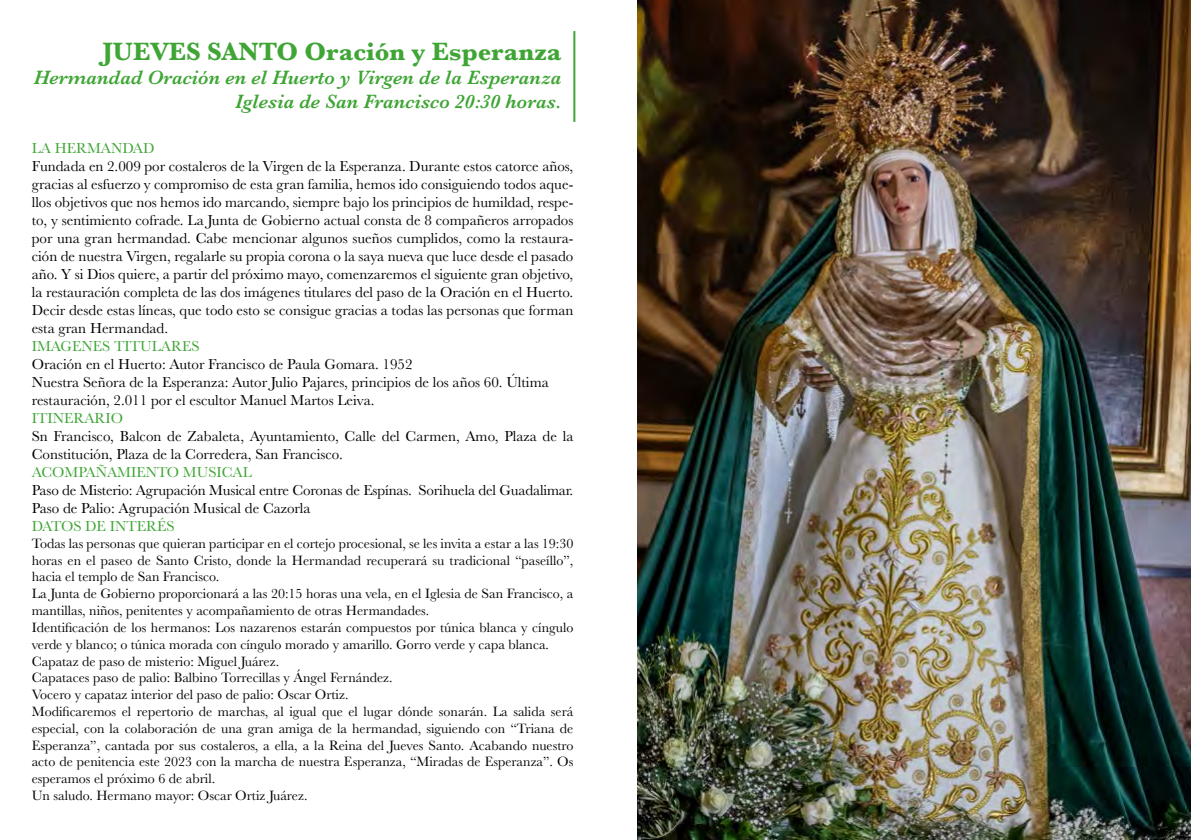
<style>
.page{position:relative;width:1191px;height:840px;background:#fff}
.page>*{position:absolute;margin:0;border:0;box-sizing:border-box;transform-origin:0 0}
.t1{font:700 26px "Baskerville";color:#3fa535}
.t2{font:italic 600 20px/24px "Baskerville";color:#3fa535;text-align:right}
.t3{font:15px/18px "Baskerville";color:#000}
.t4{font:15px "Baskerville";color:#3fa535}
.t5{font:14px/16.8px "Baskerville";color:#000}
</style>
<div class="page">
<img style="left:637px;top:0;width:554px;height:839px">
<hr style="left:573px;top:31px;width:2px;height:91px;background:#3fa535">
<h1 class="t1" style="left:103px;top:33px;width:460px">JUEVES SANTO Oración y Esperanza</h1>
<h2 class="t2" style="left:34px;top:66px;width:529px">Hermandad Oración en el Huerto y Virgen de la Esperanza<br>Iglesia de San Francisco 20:30 horas.</h2>
<p class="t4" style="left:32px;top:138px;width:124px">LA HERMANDAD</p>
<p class="t3" style="left:32px;top:157px;width:543px;text-align:justify">Fundada en 2.009 por costaleros de la Virgen de la Esperanza. Durante estos catorce años, gracias al esfuerzo y compromiso de esta gran familia, hemos ido consiguiendo todos aque&shy;llos objetivos que nos hemos ido marcando, siempre bajo los principios de humildad, respe&shy;to, y sentimiento cofrade. La Junta de Gobierno actual consta de 8 compañeros arropados por una gran hermandad. Cabe mencionar algunos sueños cumplidos, como la restaura&shy;ción de nuestra Virgen, regalarle su propia corona o la saya nueva que luce desde el pasado año. Y si Dios quiere, a partir del próximo mayo, comenzaremos el siguiente gran objetivo, la restauración completa de las dos imágenes titulares del paso de la Oración en el Huerto.<br>Decir desde estas líneas, que todo esto se consigue gracias a todas las personas que forman esta gran Hermandad.</p>
<p class="t4" style="left:32px;top:336px;width:169px">IMAGENES TITULARES</p>
<p class="t3" style="left:32px;top:355px;width:518px">Oración en el Huerto: Autor Francisco de Paula Gomara. 1952<br>Nuestra Señora de la Esperanza: Autor Julio Pajares, principios de los años 60. Última restauración, 2.011 por el escultor Manuel Martos Leiva.</p>
<p class="t4" style="left:32px;top:408px;width:93px">ITINERARIO</p>
<p class="t3" style="left:32px;top:427px;width:543px">Sn Francisco, Balcon de Zabaleta, Ayuntamiento, Calle del Carmen, Amo, Plaza de la<br>Constitución, Plaza de la Corredera, San Francisco.</p>
<p class="t4" style="left:32px;top:462px;width:222px">ACOMPAÑAMIENTO MUSICAL</p>
<p class="t3" style="left:32px;top:481px;width:543px">Paso de Misterio: Agrupación Musical entre Coronas de Espínas. Sorihuela del Guadalimar.<br>Paso de Palio: Agrupación Musical de Cazorla</p>
<p class="t4" style="left:32px;top:516px;width:144px">DATOS DE INTERÉS</p>
<p class="t5" style="left:32px;top:534px;width:543px">Todas las personas que quieran participar en el cortejo procesional, se les invita a estar a las 19:30 horas en el paseo de Santo Cristo, donde la Hermandad recuperará su tradicional “paseíllo”, hacia el templo de San Francisco.<br>La Junta de Gobierno proporcionará a las 20:15 horas una vela, en el Iglesia de San Francisco, a mantillas, niños, penitentes y acompañamiento de otras Hermandades.<br>Identificación de los hermanos: Los nazarenos estarán compuestos por túnica blanca y cíngulo verde y blanco; o túnica morada con cíngulo morado y amarillo. Gorro verde y capa blanca.<br>Capataz de paso de misterio: Miguel Juárez.<br>Capataces paso de palio: Balbino Torrecillas y Ángel Fernández.<br>Vocero y capataz interior del paso de palio: Oscar Ortiz.<br>Modificaremos el repertorio de marchas, al igual que el lugar dónde sonarán. La salida será especial, con la colaboración de una gran amiga de la hermandad, siguiendo con “Triana de Esperanza”, cantada por sus costaleros, a ella, a la Reina del Jueves Santo. Acabando nuestro acto de penitencia este 2023 con la marcha de nuestra Esperanza, “Miradas de Esperanza”. Os esperamos el próximo 6 de abril.<br>Un saludo. Hermano mayor: Oscar Ortiz Juárez.</p>
</div>
